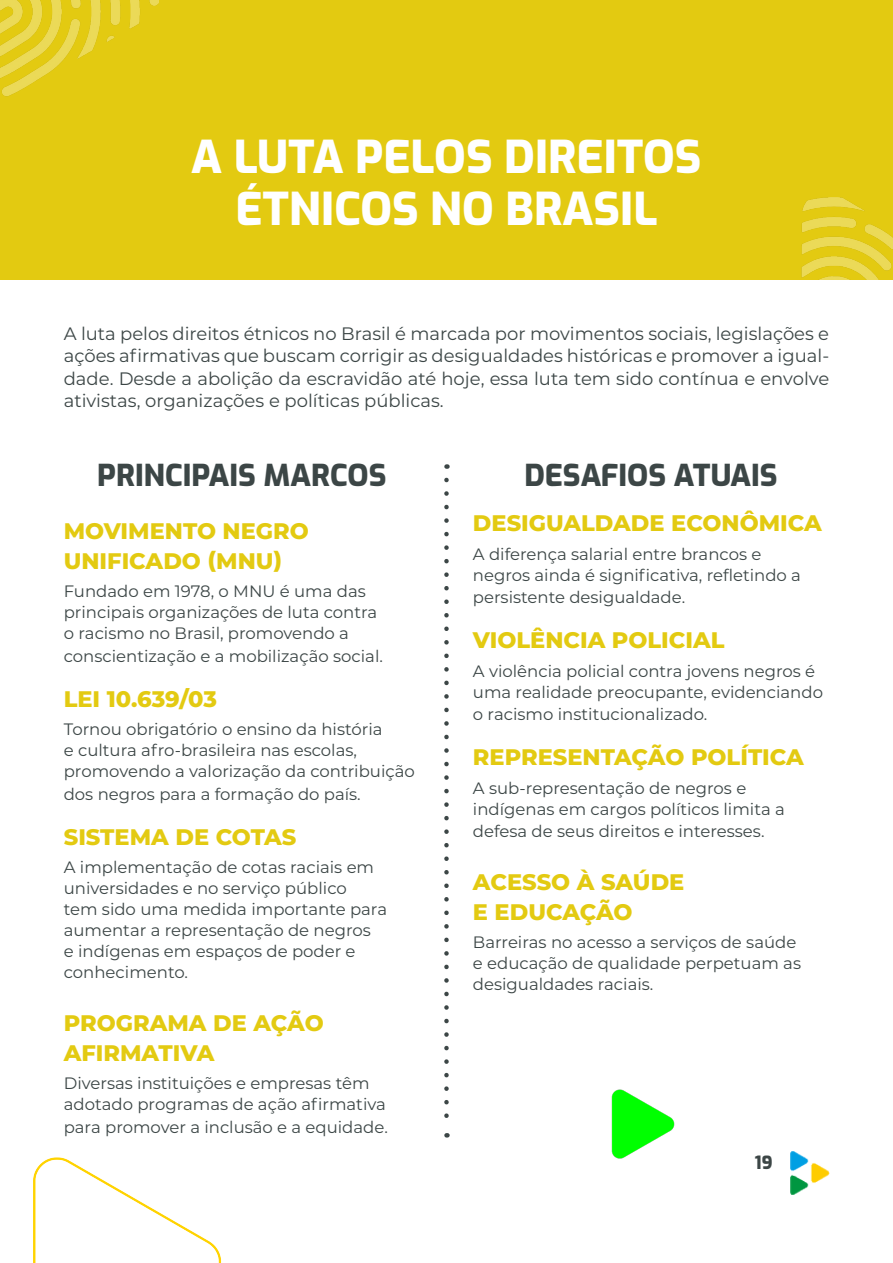
<style>
.page{position:relative;width:893px;height:1263px;background:#fff}
.page>*{position:absolute;margin:0;border:0;box-sizing:border-box;transform-origin:0 0}
.Título__Exo{font:800 45px "Exo";color:#fff}
.Texto_Corrido__Montserrart{font:800 30px "Exo";color:#3c4646}
.Texto_Corrido__Montserrart-2{font:800 22.5px "Montserrat";color:#e3ca11}
.t1{font:18px/22.5px "Montserrat";color:#3c4646;text-align:justify}
.t2{font:800 18px "Exo";color:#3c4646}
.Texto_Corrido__Montserrart-3{font:16.5px/22.5px "Montserrat";color:#3c4646}
</style>
<div class="page">
<img style="left:790px;top:1151px;width:39px;height:44px">
<img style="left:33px;top:1157px;width:189px;height:106px">
<div style="left:0;top:0;width:893px;height:279px;background:#e3ca11"></div>
<img style="left:802px;top:198px;width:91px;height:81px">
<img style="left:0;top:0;width:158px;height:97px">
<svg style="left:444px;top:480px;width:5px;height:657px"></svg>
<img style="left:611px;top:1089px;width:64px;height:70px">
<p class="Título__Exo" style="left:191px;top:122px;width:512px">A LUTA PELOS DIREITOS</p>
<p class="Título__Exo" style="left:235px;top:174px;width:424px">ÉTNICOS NO BRASIL</p>
<p class="t1" style="left:64px;top:322px;width:767px">A luta pelos direitos étnicos no Brasil é marcada por movimentos sociais, legislações e ações afirmativas que buscam corrigir as desigualdades históricas e promover a igual&shy;dade. Desde a abolição da escravidão até hoje, essa luta tem sido contínua e envolve ativistas, organizações e políticas públicas.</p>
<p class="Texto_Corrido__Montserrart" style="left:97px;top:452px;width:291px">PRINCIPAIS MARCOS</p>
<p class="Texto_Corrido__Montserrart-2" style="left:64px;top:514px;width:247px">MOVIMENTO NEGRO</p>
<p class="Texto_Corrido__Montserrart-2" style="left:64px;top:544px;width:220px">UNIFICADO (MNU)</p>
<p class="Texto_Corrido__Montserrart-3" style="left:64px;top:579px;width:304px">Fundado em 1978, o MNU é uma das</p>
<p class="Texto_Corrido__Montserrart-3" style="left:64px;top:600px;width:315px">principais organizações de luta contra</p>
<p class="Texto_Corrido__Montserrart-3" style="left:64px;top:621px;width:287px">o racismo no Brasil, promovendo a</p>
<p class="Texto_Corrido__Montserrart-3" style="left:64px;top:644px;width:321px">conscientização e a mobilização social.</p>
<p class="Texto_Corrido__Montserrart-2" style="left:64px;top:682px;width:155px">LEI 10.639/03</p>
<p class="Texto_Corrido__Montserrart-3" style="left:64px;top:717px;width:320px">Tornou obrigatório o ensino da história</p>
<p class="Texto_Corrido__Montserrart-3" style="left:64px;top:738px;width:295px">e cultura afro-brasileira nas escolas,</p>
<p class="Texto_Corrido__Montserrart-3" style="left:64px;top:759px;width:353px">promovendo a valorização da contribuição dos negros para a formação do país.</p>
<p class="Texto_Corrido__Montserrart-2" style="left:64px;top:820px;width:234px">SISTEMA DE COTAS</p>
<p class="Texto_Corrido__Montserrart-3" style="left:64px;top:855px;width:312px">A implementação de cotas raciais em</p>
<p class="Texto_Corrido__Montserrart-3" style="left:64px;top:876px;width:285px">universidades e no serviço público</p>
<p class="Texto_Corrido__Montserrart-3" style="left:64px;top:898px;width:325px;line-height:21px">tem sido uma medida importante para aumentar a representação de negros</p>
<p class="Texto_Corrido__Montserrart-3" style="left:64px;top:939px;width:293px">e indígenas em espaços de poder e</p>
<p class="Texto_Corrido__Montserrart-3" style="left:64px;top:960px;width:126px">conhecimento.</p>
<p class="Texto_Corrido__Montserrart-2" style="left:64px;top:1006px;width:261px">PROGRAMA DE AÇÃO</p>
<p class="Texto_Corrido__Montserrart-2" style="left:64px;top:1036px;width:152px">AFIRMATIVA</p>
<p class="Texto_Corrido__Montserrart-3" style="left:64px;top:1071px;width:307px">Diversas instituições e empresas têm</p>
<p class="Texto_Corrido__Montserrart-3" style="left:64px;top:1092px;width:326px">adotado programas de ação afirmativa para promover a inclusão e a equidade.</p>
<p class="Texto_Corrido__Montserrart" style="left:524px;top:452px;width:255px">DESAFIOS ATUAIS</p>
<p class="Texto_Corrido__Montserrart-2" style="left:473px;top:506px;width:350px">DESIGUALDADE ECONÔMICA</p>
<p class="Texto_Corrido__Montserrart-3" style="left:473px;top:542px;width:290px">A diferença salarial entre brancos e</p>
<p class="Texto_Corrido__Montserrart-3" style="left:473px;top:563px;width:330px">negros ainda é significativa, refletindo a persistente desigualdade.</p>
<p class="Texto_Corrido__Montserrart-2" style="left:473px;top:623px;width:253px">VIOLÊNCIA POLICIAL</p>
<p class="Texto_Corrido__Montserrart-3" style="left:473px;top:660px;width:352px;line-height:21px">A violência policial contra jovens negros é uma realidade preocupante, evidenciando</p>
<p class="Texto_Corrido__Montserrart-3" style="left:473px;top:702px;width:236px">o racismo institucionalizado.</p>
<p class="Texto_Corrido__Montserrart-2" style="left:473px;top:740px;width:332px">REPRESENTAÇÃO POLÍTICA</p>
<p class="Texto_Corrido__Montserrart-3" style="left:473px;top:776px;width:275px">A sub-representação de negros e</p>
<p class="Texto_Corrido__Montserrart-3" style="left:473px;top:797px;width:313px">indígenas em cargos políticos limita a</p>
<p class="Texto_Corrido__Montserrart-3" style="left:473px;top:819px;width:293px">defesa de seus direitos e interesses.</p>
<p class="Texto_Corrido__Montserrart-2" style="left:473px;top:865px;width:213px">ACESSO À SAÚDE</p>
<p class="Texto_Corrido__Montserrart-2" style="left:473px;top:895px;width:161px">E EDUCAÇÃO</p>
<p class="Texto_Corrido__Montserrart-3" style="left:473px;top:930px;width:325px">Barreiras no acesso a serviços de saúde</p>
<p class="Texto_Corrido__Montserrart-3" style="left:473px;top:952px;width:330px;line-height:21px">e educação de qualidade perpetuam as desigualdades raciais.</p>
<p class="t2" style="left:755px;top:1149px;width:19px">19</p>
</div>
